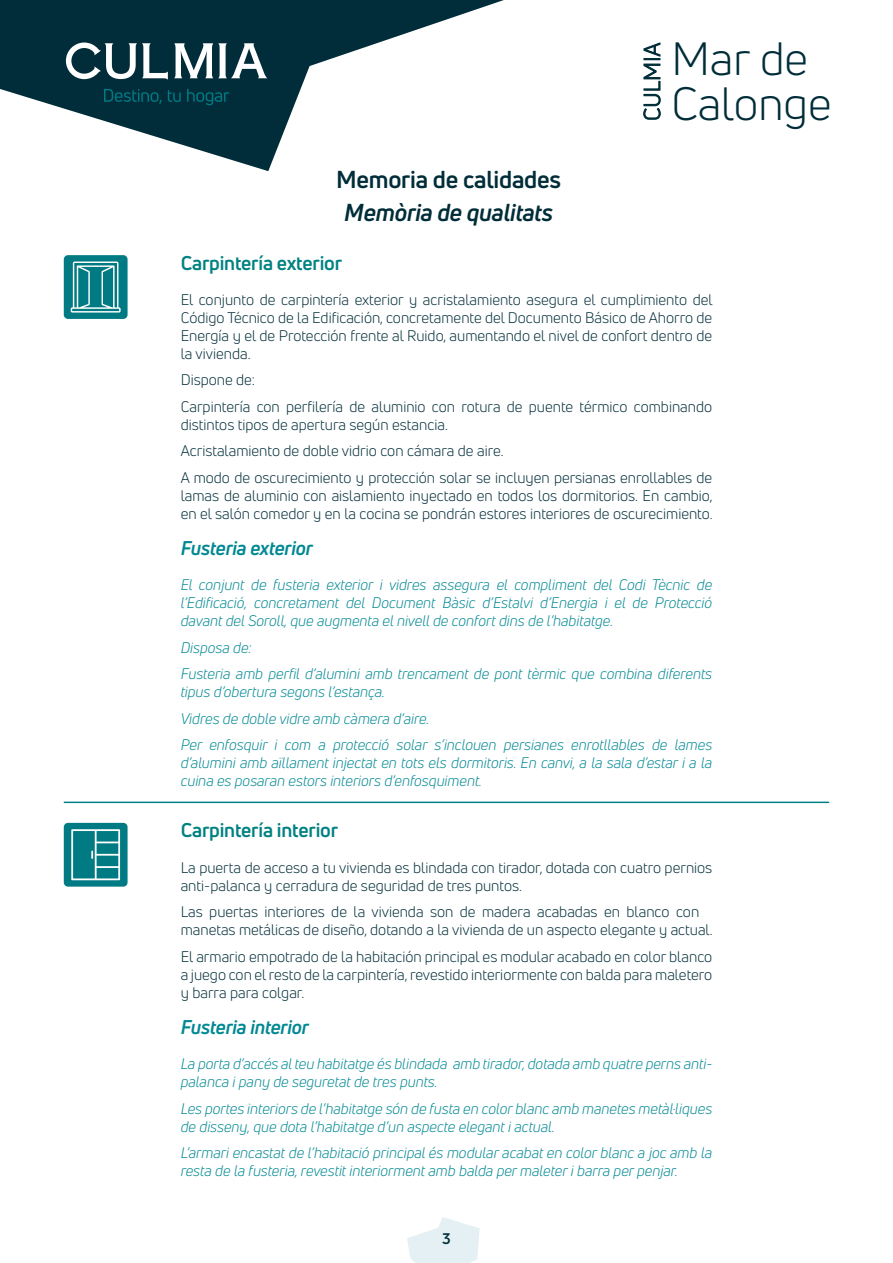
<style>
.page{position:relative;width:893px;height:1263px;background:#fff}
.page>*{position:absolute;margin:0;border:0;box-sizing:border-box;transform-origin:0 0}
.t1{font:45.75px/44.7px "Uni Neue";color:#002d39}
.t2{font:700 24px "Uni Neue";letter-spacing:-.01em;color:#002d39}
.t3{font:italic 700 24px "Uni Neue";letter-spacing:-.01em;color:#002d39}
.t4{font:700 19.5px "Uni Neue";letter-spacing:-.01em;color:#008182}
.t5{font:italic 700 19.5px "Uni Neue";letter-spacing:-.01em;color:#008893}
.t6{font:15px/18px "Uni Neue";color:#002d39}
.t7{font:italic 15px/18px "Uni Neue";color:#008893}
.t8{font:700 15px "Uni Neue";color:#002d39}
</style>
<div class="page">
<svg style="left:0;top:0;width:504px;height:171px"></svg>
<svg style="left:407px;top:1217px;width:73px;height:46px"></svg>
<svg style="left:174px;top:43px;width:93px;height:35px"></svg>
<svg style="left:66px;top:43px;width:102px;height:37px"></svg>
<svg style="left:104px;top:89px;width:125px;height:16px;background:#003e49"></svg>
<svg style="left:643px;top:42px;width:18px;height:78px"></svg>
<div style="left:64px;top:255px;width:64px;height:64px;background:#007b84;border-radius:4px"></div>
<svg style="left:71px;top:261px;width:50px;height:52px"></svg>
<hr style="left:64px;top:801px;width:765px;height:2px;background:#008182">
<div style="left:64px;top:823px;width:64px;height:64px;background:#007b84;border-radius:4px"></div>
<svg style="left:71px;top:829px;width:49px;height:51px"></svg>
<h1 class="t1" style="left:671px;top:37px;width:161px">Mar de<br>Calonge</h1>
<h2 class="t2" style="left:336px;top:164px;width:226px">Memoria de calidades</h2>
<h2 class="t3" style="left:344px;top:198px;width:210px">Memòria de qualitats</h2>
<h3 class="t4" style="left:181px;top:251px;width:163px">Carpintería exterior</h3>
<p class="t6" style="left:181px;top:290px;width:533px;text-align:justify">El conjunto de carpintería exterior y acristalamiento asegura el cumplimiento del Código Técnico de la Edificación, concretamente del Documento Básico de Ahorro de Energía y el de Protección frente al Ruido, aumentando el nivel de confort dentro de la vivienda.</p>
<p class="t6" style="left:181px;top:367px;width:533px;line-height:26.5px">Dispone de:<br>Carpintería con perfilería de aluminio con rotura de puente térmico combinando</p>
<p class="t6" style="left:181px;top:411px;width:533px;line-height:26.5px">distintos tipos de apertura según estancia.<br>Acristalamiento de doble vidrio con cámara de aire.<br>A modo de oscurecimiento y protección solar se incluyen persianas enrollables de</p>
<p class="t6" style="left:181px;top:486px;width:533px">lamas de aluminio con aislamiento inyectado en todos los dormitorios. En cambio, en el salón comedor y en la cocina se pondrán estores interiores de oscurecimiento.</p>
<h3 class="t5" style="left:181px;top:536px;width:134px">Fusteria exterior</h3>
<p class="t7" style="left:181px;top:576px;width:533px;text-align:justify">El conjunt de fusteria exterior i vidres assegura el compliment del Codi Tècnic de l’Edificació, concretament del Document Bàsic d’Estalvi d’Energia i el de Protecció davant del Soroll, que augmenta el nivell de confort dins de l’habitatge.</p>
<p class="t7" style="left:181px;top:634px;width:533px;line-height:26.5px">Disposa de:<br>Fusteria amb perfil d’alumini amb trencament de pont tèrmic que combina diferents</p>
<p class="t7" style="left:181px;top:679px;width:533px;line-height:26.5px">tipus d’obertura segons l’estança.<br>Vidres de doble vidre amb càmera d’aire.<br>Per enfosquir i com a protecció solar s’inclouen persianes enrotllables de lames</p>
<p class="t7" style="left:181px;top:754px;width:533px">d’alumini amb aïllament injectat en tots els dormitoris. En canvi, a la sala d’estar i a la cuina es posaran estors interiors d’enfosquiment.</p>
<h3 class="t4" style="left:181px;top:818px;width:159px">Carpintería interior</h3>
<p class="t6" style="left:181px;top:858px;width:533px">La puerta de acceso a tu vivienda es blindada con tirador, dotada con cuatro pernios anti-palanca y cerradura de seguridad de tres puntos.</p>
<p class="t6" style="left:181px;top:903px;width:533px">Las puertas interiores de la vivienda son de madera acabadas en blanco con manetas metálicas de diseño, dotando a la vivienda de un aspecto elegante y actual.</p>
<p class="t6" style="left:181px;top:947px;width:533px;text-align:justify">El armario empotrado de la habitación principal es modular acabado en color blanco a juego con el resto de la carpintería, revestido interiormente con balda para maletero y barra para colgar.</p>
<h3 class="t5" style="left:181px;top:1015px;width:130px">Fusteria interior</h3>
<p class="t7" style="left:181px;top:1055px;width:533px">La porta d’accés al teu habitatge és blindada amb tirador, dotada amb quatre perns anti&shy;palanca i pany de seguretat de tres punts.</p>
<p class="t7" style="left:181px;top:1099px;width:533px">Les portes interiors de l’habitatge són de fusta en color blanc amb manetes metàl·liques de disseny, que dota l’habitatge d’un aspecte elegant i actual.</p>
<p class="t7" style="left:181px;top:1144px;width:533px">L’armari encastat de l’habitació principal és modular acabat en color blanc a joc amb la resta de la fusteria, revestit interiorment amb balda per maleter i barra per penjar.</p>
<p class="t8" style="left:442px;top:1229px;width:10px">3</p>
</div>
